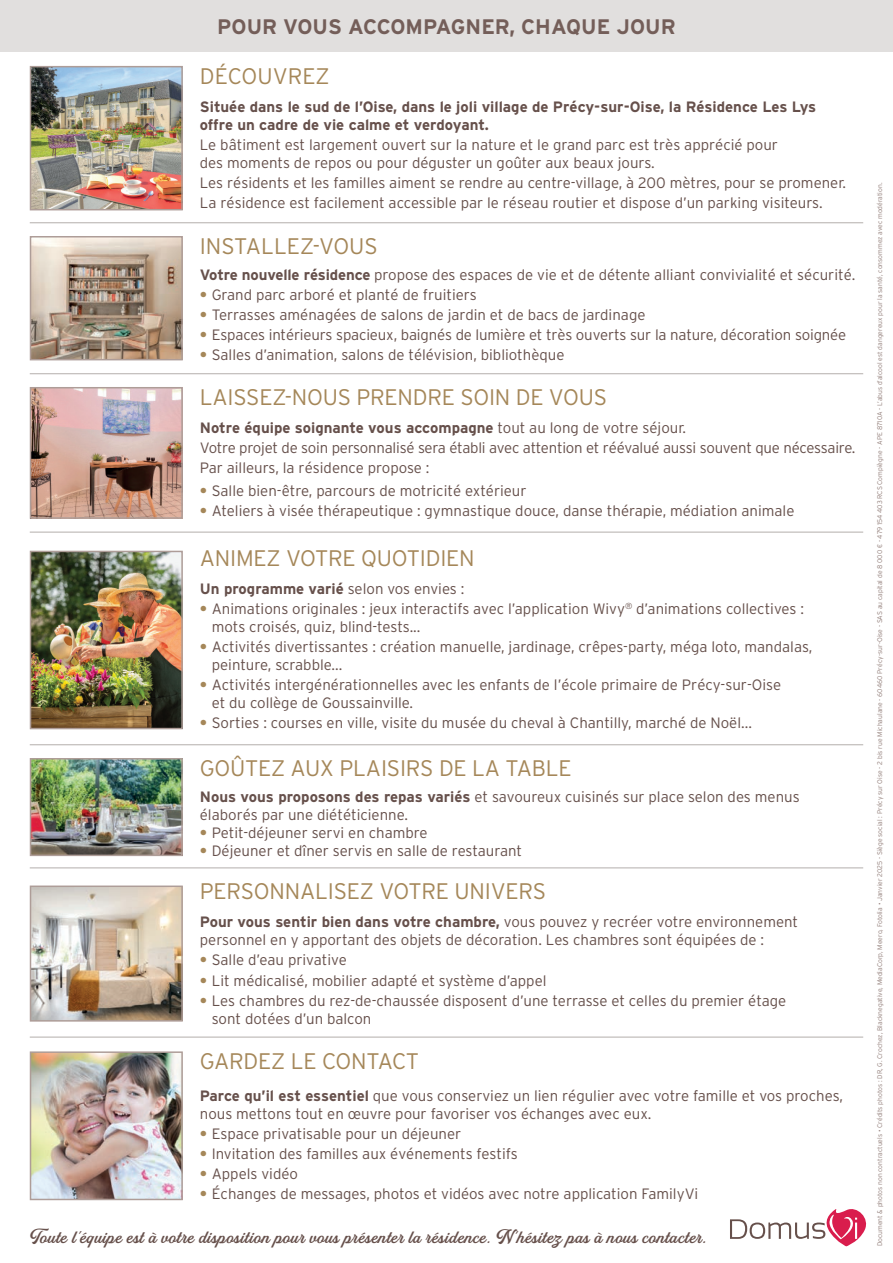
<style>
.page{position:relative;width:893px;height:1263px;background:#fff}
.page>*{position:absolute;margin:0;border:0;box-sizing:border-box;transform-origin:0 0}
.t1{font:300 22.5px "Interstate";letter-spacing:-.01em;color:#a58759}
.t2{font:700 21px "Interstate";color:#745e59}
.t3{font:19.5px "Golden Hills DEMO Regular";letter-spacing:.02em;color:#66504b}
.t4{font:300 15px/18px "Interstate";color:#66504b}
.t5{font:700 15px/18px "Interstate";color:#66504b}
.t6{font:300 6.75px "Interstate";color:#917d78}
.s1{font-weight:700}
.s2{font-weight:700;color:#a58759}
.s3{font-weight:300}
</style>
<div class="page">
<img style="left:33px;top:239px;width:147px;height:118px">
<div style="left:30px;top:236px;width:153px;height:124px;border:2px solid #ae9d98"></div>
<img style="left:33px;top:69px;width:147px;height:138px">
<div style="left:30px;top:66px;width:153px;height:144px;border:2px solid #ae9d98"></div>
<img style="left:33px;top:390px;width:147px;height:126px">
<div style="left:30px;top:387px;width:153px;height:132px;border:2px solid #ae9d98"></div>
<img style="left:33px;top:554px;width:147px;height:172px">
<div style="left:30px;top:551px;width:153px;height:178px;border:2px solid #ae9d98"></div>
<img style="left:33px;top:761px;width:147px;height:92px">
<div style="left:30px;top:758px;width:153px;height:98px;border:2px solid #ae9d98"></div>
<img style="left:33px;top:888px;width:147px;height:130px">
<div style="left:30px;top:885px;width:153px;height:136px;border:2px solid #ae9d98"></div>
<img style="left:33px;top:1054px;width:147px;height:143px">
<div style="left:30px;top:1051px;width:153px;height:149px;border:2px solid #ae9d98"></div>
<svg style="left:730px;top:1209px;width:137px;height:37px"></svg>
<hr style="left:30px;top:222px;width:833px;height:1px;background:#bcb7b5">
<hr style="left:30px;top:744px;width:833px;height:1px;background:#bcb7b5">
<hr style="left:30px;top:867px;width:833px;height:1px;background:#bcb7b5">
<hr style="left:30px;top:1036px;width:833px;height:2px;background:#bcb7b5">
<hr style="left:30px;top:373px;width:833px;height:1px;background:#bcb7b5">
<hr style="left:30px;top:531px;width:833px;height:2px;background:#bcb7b5">
<div style="left:0;top:0;width:893px;height:51px;background:#e1dfde"></div>
<h2 class="t2" style="left:217px;top:14px;width:460px">POUR VOUS ACCOMPAGNER, CHAQUE JOUR</h2>
<h1 class="t1" style="left:200px;top:62px;width:131px">DÉCOUVREZ</h1>
<p class="t5" style="left:200px;top:98px;width:618px">Située dans le sud de l’Oise, dans le joli village de Précy-sur-Oise, la Résidence Les Lys offre un cadre de vie calme et verdoyant.</p>
<p class="t4" style="left:200px;top:136px;width:580px">Le bâtiment est largement ouvert sur la nature et le grand parc est très apprécié pour des moments de repos ou pour déguster un goûter aux beaux jours.</p>
<p class="t4" style="left:200px;top:173px;width:648px;line-height:20.1px">Les résidents et les familles aiment se rendre au centre-village, à 200 mètres, pour se promener.<br>La résidence est facilement accessible par le réseau routier et dispose d’un parking visiteurs.</p>
<h1 class="t1" style="left:200px;top:232px;width:179px">INSTALLEZ-VOUS</h1>
<p class="t4" style="left:200px;top:265px;width:657px"><span class="s1">Votre nouvelle résidence</span> propose des espaces de vie et de détente alliant convivialité et sécurité.</p>
<p class="t4" style="left:200px;top:286px;width:278px"><span class="s2">•</span> Grand parc arboré et planté de fruitiers</p>
<p class="t4" style="left:200px;top:306px;width:447px"><span class="s2">•</span> Terrasses aménagées de salons de jardin et de bacs de jardinage</p>
<p class="t4" style="left:200px;top:326px;width:648px"><span class="s2">•</span> Espaces intérieurs spacieux, baignés de lumière et très ouverts sur la nature, décoration soignée</p>
<p class="t4" style="left:200px;top:346px;width:366px"><span class="s2">•</span> Salles d’animation, salons de télévision, bibliothèque</p>
<h1 class="t1" style="left:200px;top:383px;width:409px">LAISSEZ-NOUS PRENDRE SOIN DE VOUS</h1>
<p class="t4" style="left:200px;top:417px;width:657px;line-height:20.1px"><span class="s1">Notre équipe soignante vous accompagne</span> tout au long de votre séjour.<br>Votre projet de soin personnalisé sera établi avec attention et réévalué aussi souvent que nécessaire.<br>Par ailleurs, la résidence propose :</p>
<p class="t4" style="left:200px;top:481px;width:328px"><span class="s2">•</span> Salle bien-être, parcours de motricité extérieur</p>
<p class="t4" style="left:200px;top:501px;width:596px"><span class="s2">•</span> Ateliers à visée thérapeutique : gymnastique douce, danse thérapie, médiation animale</p>
<h1 class="t1" style="left:200px;top:544px;width:276px">ANIMEZ VOTRE QUOTIDIEN</h1>
<p class="t5" style="left:200px;top:579px;width:266px">Un programme varié <span class="s3">selon vos envies :</span></p>
<p class="t4" style="left:212px;top:599px;width:594px;text-indent:-12px"><span class="s2">•</span> Animations originales : jeux interactifs avec l’application Wivy<sup>®</sup> d’animations collectives : mots croisés, quiz, blind-tests...</p>
<p class="t4" style="left:212px;top:638px;width:602px;text-indent:-12px"><span class="s2">•</span> Activités divertissantes : création manuelle, jardinage, crêpes-party, méga loto, mandalas, peinture, scrabble...</p>
<p class="t4" style="left:212px;top:676px;width:571px;text-indent:-12px"><span class="s2">•</span> Activités intergénérationnelles avec les enfants de l’école primaire de Précy-sur-Oise et du collège de Goussainville.</p>
<p class="t4" style="left:200px;top:714px;width:554px"><span class="s2">•</span> Sorties : courses en ville, visite du musée du cheval à Chantilly, marché de Noël...</p>
<h1 class="t1" style="left:200px;top:754px;width:373px">GOÛTEZ AUX PLAISIRS DE LA TABLE</h1>
<p class="t4" style="left:200px;top:788px;width:601px"><span class="s1">Nous vous proposons des repas variés</span> et savoureux cuisinés sur place selon des menus élaborés par une diététicienne.</p>
<p class="t4" style="left:200px;top:824px;width:229px"><span class="s2">•</span> Petit-déjeuner servi en chambre</p>
<p class="t4" style="left:200px;top:842px;width:324px"><span class="s2">•</span> Déjeuner et dîner servis en salle de restaurant</p>
<h1 class="t1" style="left:200px;top:878px;width:348px">PERSONNALISEZ VOTRE UNIVERS</h1>
<p class="t4" style="left:200px;top:913px;width:600px"><span class="s1">Pour vous sentir bien dans votre chambre,</span> vous pouvez y recréer votre environnement personnel en y apportant des objets de décoration. Les chambres sont équipées de :</p>
<p class="t4" style="left:200px;top:951px;width:148px"><span class="s2">•</span> Salle d’eau privative</p>
<p class="t4" style="left:200px;top:971px;width:348px"><span class="s2">•</span> Lit médicalisé, mobilier adapté et système d’appel</p>
<p class="t4" style="left:212px;top:991px;width:576px;text-indent:-12px"><span class="s2">•</span> Les chambres du rez-de-chaussée disposent d’une terrasse et celles du premier étage sont dotées d’un balcon</p>
<h1 class="t1" style="left:200px;top:1048px;width:221px">GARDEZ LE CONTACT</h1>
<p class="t4" style="left:200px;top:1086px;width:645px"><span class="s1">Parce qu’il est essentiel</span> que vous conserviez un lien régulier avec votre famille et vos proches, nous mettons tout en œuvre pour favoriser vos échanges avec eux.</p>
<p class="t4" style="left:200px;top:1124px;width:263px"><span class="s2">•</span> Espace privatisable pour un déjeuner</p>
<p class="t4" style="left:200px;top:1144px;width:319px"><span class="s2">•</span> Invitation des familles aux événements festifs</p>
<p class="t4" style="left:200px;top:1164px;width:100px"><span class="s2">•</span> Appels vidéo</p>
<p class="t4" style="left:200px;top:1185px;width:500px"><span class="s2">•</span> Échanges de messages, photos et vidéos avec notre application FamilyVi</p>
<h3 class="t3" style="left:30px;top:1226px;width:679px">Toute l’équipe est à votre disposition pour vous présenter la résidence. N’hésitez pas à nous contacter.</h3>
<p class="t6" style="left:876px;top:1246px;width:1065px;rotate:-90deg">Document &amp; photos non contractuels • Crédits photos : DR, G. Crochez, Blacknegative, MediaCorp, Meero, Fotolia • Janvier 2025 - Siège social : Précy sur Oise - 2 bis rue Michaulane - 60460 Précy-sur-Oise - SAS au capital de 8 000 € - 479 154 403 RCS Compiègne - APE 8710A - L’abus d’alcool est dangereux pour la santé, consommez avec modération.</p>
</div>
